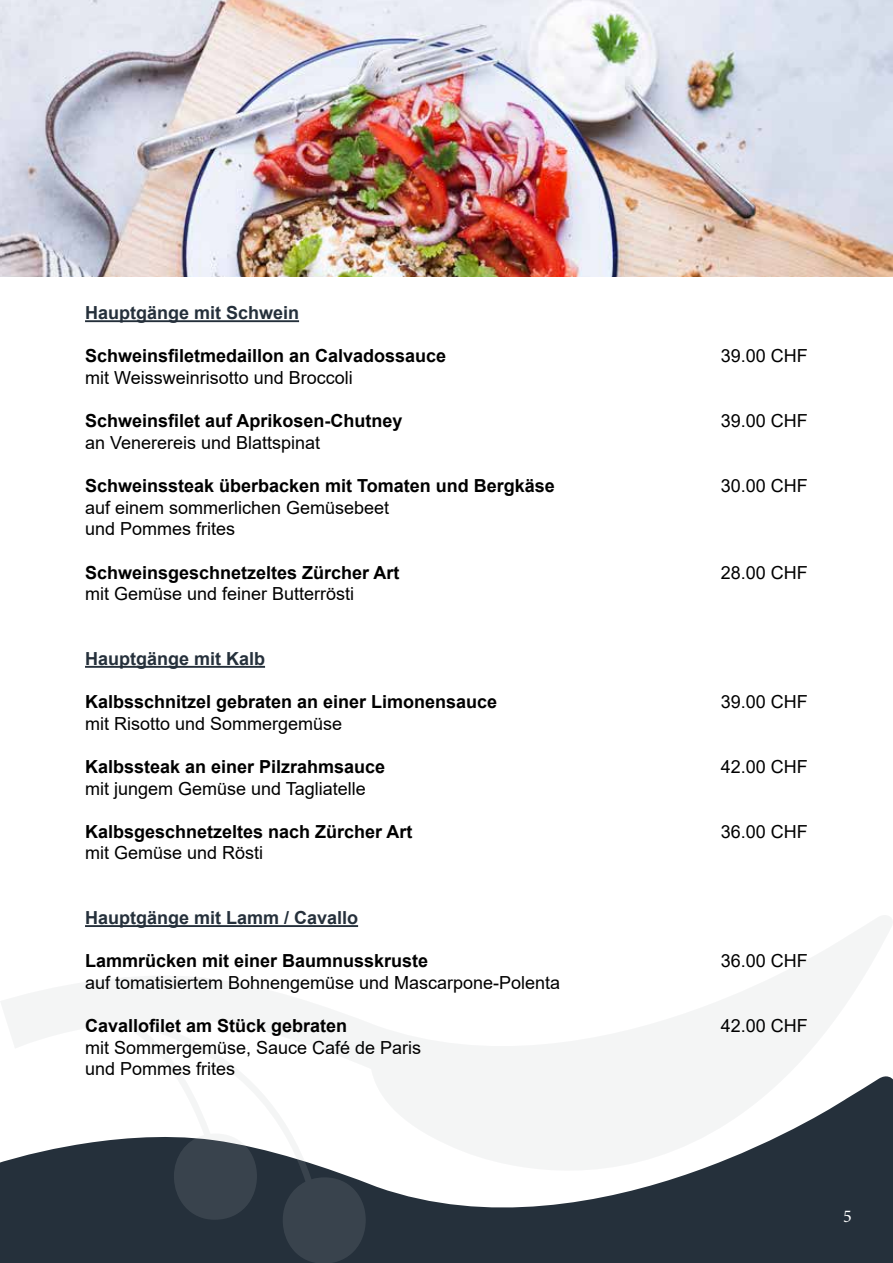
<style>
.page{position:relative;width:893px;height:1263px;background:#fff}
.page>*{position:absolute;margin:0;border:0;box-sizing:border-box;transform-origin:0 0}
.t1{font:18px/21.6px "Arial";color:#000}
.t2{font:700 18px "Arial";color:#000}
.t3{font:700 18px "Arial";color:#25303b}
.t4{font:18px "Minion Pro";color:#fff}
</style>
<div class="page">
<svg style="left:0;top:915px;width:893px;height:348px"></svg>
<div style="left:797px;top:1163px;width:84px;height:91px;background:#25303b"></div>
<hr style="left:85px;top:320px;width:214px;height:2px;background:#25303b">
<hr style="left:85px;top:666px;width:180px;height:2px;background:#25303b">
<hr style="left:85px;top:925px;width:273px;height:2px;background:#25303b">
<img style="left:0;top:0;width:893px;height:276px">
<p class="t3" style="left:85px;top:300px;width:216px">Hauptgänge mit Schwein</p>
<p class="t2" style="left:85px;top:343px;width:363px">Schweinsfiletmedaillon an Calvadossauce</p>
<p class="t1" style="left:721px;top:345px;width:89px">39.00 CHF</p>
<p class="t1" style="left:85px;top:367px;width:269px">mit Weissweinrisotto und Broccoli</p>
<p class="t2" style="left:85px;top:408px;width:319px">Schweinsfilet auf Aprikosen-Chutney</p>
<p class="t1" style="left:721px;top:410px;width:89px">39.00 CHF</p>
<p class="t1" style="left:85px;top:432px;width:237px">an Venerereis und Blattspinat</p>
<p class="t2" style="left:85px;top:473px;width:471px">Schweinssteak überbacken mit Tomaten und Bergkäse</p>
<p class="t1" style="left:721px;top:475px;width:89px">30.00 CHF</p>
<p class="t1" style="left:85px;top:496px;width:306px">auf einem sommerlichen Gemüsebeet und Pommes frites</p>
<p class="t2" style="left:85px;top:559px;width:316px">Schweinsgeschnetzeltes Zürcher Art</p>
<p class="t1" style="left:721px;top:561px;width:89px">28.00 CHF</p>
<p class="t1" style="left:85px;top:583px;width:271px">mit Gemüse und feiner Butterrösti</p>
<p class="t3" style="left:85px;top:646px;width:182px">Hauptgänge mit Kalb</p>
<p class="t2" style="left:85px;top:689px;width:414px">Kalbsschnitzel gebraten an einer Limonensauce</p>
<p class="t1" style="left:721px;top:691px;width:89px">39.00 CHF</p>
<p class="t1" style="left:85px;top:712px;width:259px">mit Risotto und Sommergemüse</p>
<p class="t2" style="left:85px;top:754px;width:302px">Kalbssteak an einer Pilzrahmsauce</p>
<p class="t1" style="left:721px;top:756px;width:89px">42.00 CHF</p>
<p class="t1" style="left:85px;top:777px;width:282px">mit jungem Gemüse und Tagliatelle</p>
<p class="t2" style="left:85px;top:819px;width:329px">Kalbsgeschnetzeltes nach Zürcher Art</p>
<p class="t1" style="left:721px;top:820px;width:89px">36.00 CHF</p>
<p class="t1" style="left:85px;top:842px;width:180px">mit Gemüse und Rösti</p>
<p class="t3" style="left:85px;top:905px;width:275px">Hauptgänge mit Lamm / Cavallo</p>
<p class="t2" style="left:85px;top:948px;width:345px">Lammrücken mit einer Baumnusskruste</p>
<p class="t1" style="left:721px;top:950px;width:89px">36.00 CHF</p>
<p class="t1" style="left:85px;top:972px;width:477px">auf tomatisiertem Bohnengemüse und Mascarpone-Polenta</p>
<p class="t2" style="left:85px;top:1013px;width:264px">Cavallofilet am Stück gebraten</p>
<p class="t1" style="left:721px;top:1015px;width:89px">42.00 CHF</p>
<p class="t1" style="left:85px;top:1036px;width:338px">mit Sommergemüse, Sauce Café de Paris und Pommes frites</p>
<p class="t4" style="left:843px;top:1204px;width:10px">5</p>
</div>
